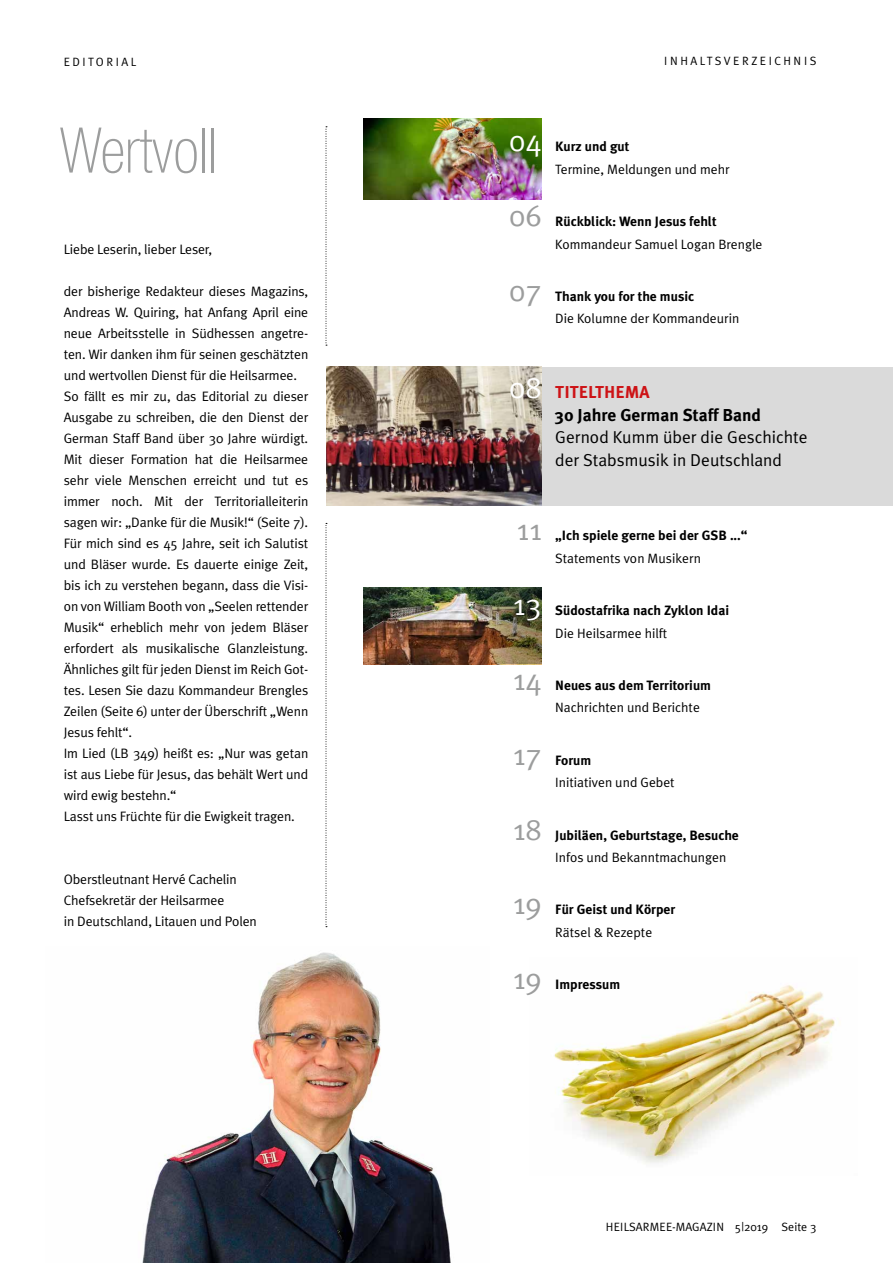
<style>
.page{position:relative;width:893px;height:1263px;background:#fff}
.page>*{position:absolute;margin:0;border:0;box-sizing:border-box;transform-origin:0 0}
.t1{font:100 condensed 63px "Helvetica Neue LT Std";color:#9c9d9d;scale:.96 1}
.t2{font:30px "Meta Plus Normal";color:#9c9d9d}
.t3{font:30px "Meta Plus Normal";color:#fff}
.t4{font:17.25px/22.5px "Meta Plus Normal";color:#000}
.t5{font:700 17.25px/22.5px "Meta Plus";color:#000}
.t6{font:13.65px/21px "Meta Plus Normal";letter-spacing:-.01em;color:#000}
.t7{font:13.5px "Meta Plus Normal";color:#000}
.t8{font:700 13.5px "Meta Plus";color:#000}
.t9{font:12px "Meta Plus Normal";letter-spacing:.005em;color:#000}
.t10{font:12px "Meta Plus Normal";letter-spacing:.21em;color:#000}
.t11{font:12px "Meta Plus Normal";letter-spacing:.205em;color:#000}
.s1{font-family:"Meta Plus Normal";font-weight:400;font-size:30px;color:#fff}
.s2{color:#cd1316}
</style>
<div class="page">
<img style="left:554px;top:985px;width:286px;height:179px">
<img style="left:142px;top:952px;width:309px;height:311px">
<img style="left:363px;top:587px;width:115px;height:77px">
<img style="left:478px;top:587px;width:63px;height:77px">
<div style="left:326px;top:367px;width:567px;height:139px;background:#dadada"></div>
<img style="left:326px;top:367px;width:215px;height:139px">
<img style="left:363px;top:118px;width:178px;height:81px">
<svg style="left:326px;top:523px;width:1px;height:404px"></svg>
<svg style="left:326px;top:126px;width:1px;height:220px"></svg>
<p class="t11" style="left:64px;top:54px;width:74px">EDITORIAL</p>
<p class="t10" style="left:664px;top:54px;width:154px">INHALTSVERZEICHNIS</p>
<h1 class="t1" style="left:60px;top:115px;width:165px">Wertvoll</h1>
<h2 class="t3" style="left:509px;top:124px;width:34px">04</h2>
<p class="t8" style="left:555px;top:139px;width:76px">Kurz und gut</p>
<p class="t7" style="left:555px;top:161px;width:176px">Termine, Meldungen und mehr</p>
<p class="t6" style="left:64px;top:238px;width:150px">Liebe Leserin, lieber Leser,</p>
<p class="t6" style="left:64px;top:280px;width:246px">der bisherige Redakteur dieses Magazins, Andreas W. Quiring, hat Anfang April eine neue Arbeitsstelle in Südhessen angetre&shy;ten. Wir danken ihm für seinen geschätzten und wertvollen Dienst für die Heilsarmee.<br>So fällt es mir zu, das Editorial zu dieser Ausgabe zu schreiben, die den Dienst der German Staff Band über 30 Jahre würdigt.<br>Mit dieser Formation hat die Heilsarmee sehr viele Menschen erreicht und tut es immer noch. Mit der Territorialleiterin sagen wir: „Danke für die Musik!“ (Seite 7).<br>Für mich sind es 45 Jahre, seit ich Salutist und Bläser wurde. Es dauerte einige Zeit, bis ich zu verstehen begann, dass die Visi&shy;on von William Booth von „Seelen rettender Musik“ erheblich mehr von jedem Bläser erfordert als musikalische Glanzleistung.<br>Ähnliches gilt für jeden Dienst im Reich Got&shy;tes. Lesen Sie dazu Kommandeur Brengles Zeilen (Seite 6) unter der Überschrift „Wenn Jesus fehlt“.<br>Im Lied (LB 349) heißt es: „Nur was getan ist aus Liebe für Jesus, das behält Wert und wird ewig bestehn.“<br>Lasst uns Früchte für die Ewigkeit tragen.</p>
<p class="t6" style="left:64px;top:868px;width:195px">Oberstleutnant Hervé Cachelin<br>Chefsekretär der Heilsarmee<br>in Deutschland, Litauen und Polen</p>
<h2 class="t2" style="left:509px;top:198px;width:34px">06</h2>
<p class="t8" style="left:555px;top:214px;width:163px">Rückblick: Wenn Jesus fehlt</p>
<p class="t7" style="left:555px;top:236px;width:209px">Kommandeur Samuel Logan Brengle</p>
<h2 class="t2" style="left:509px;top:273px;width:34px">07</h2>
<p class="t8" style="left:555px;top:288px;width:140px">Thank you for the music</p>
<p class="t7" style="left:555px;top:311px;width:186px">Die Kolumne der Kommandeurin</p>
<p class="t5" style="left:555px;top:381px;width:207px;text-indent:-46px"><span class="s1">08</span> <span class="s2">TITELTHEMA<br></span>30 Jahre German Staff Band</p>
<p class="t4" style="left:555px;top:426px;width:254px">Gernod Kumm über die Geschichte der Stabsmusik in Deutschland</p>
<h2 class="t2" style="left:517px;top:513px;width:26px">11</h2>
<p class="t8" style="left:555px;top:528px;width:194px">„Ich spiele gerne bei der GSB ...“</p>
<p class="t7" style="left:555px;top:550px;width:147px">Statements von Musikern</p>
<h2 class="t3" style="left:513px;top:587px;width:30px">13</h2>
<p class="t8" style="left:555px;top:603px;width:176px">Südostafrika nach Zyklon Idai</p>
<p class="t7" style="left:555px;top:625px;width:114px">Die Heilsarmee hilft</p>
<h2 class="t2" style="left:513px;top:662px;width:30px">14</h2>
<p class="t8" style="left:555px;top:677px;width:157px">Neues aus dem Territorium</p>
<p class="t7" style="left:555px;top:700px;width:146px">Nachrichten und Berichte</p>
<h2 class="t2" style="left:513px;top:737px;width:30px">17</h2>
<p class="t8" style="left:555px;top:752px;width:38px">Forum</p>
<p class="t7" style="left:555px;top:775px;width:121px">Initiativen und Gebet</p>
<h2 class="t2" style="left:513px;top:812px;width:30px">18</h2>
<p class="t8" style="left:555px;top:827px;width:185px">Jubiläen, Geburtstage, Besuche</p>
<p class="t7" style="left:555px;top:849px;width:173px">Infos und Bekanntmachungen</p>
<h2 class="t2" style="left:513px;top:886px;width:30px">19</h2>
<p class="t8" style="left:555px;top:902px;width:121px">Für Geist und Körper</p>
<p class="t7" style="left:555px;top:924px;width:99px">Rätsel &amp; Rezepte</p>
<h2 class="t2" style="left:513px;top:961px;width:30px">19</h2>
<p class="t8" style="left:555px;top:976px;width:67px">Impressum</p>
<p class="t9" style="left:606px;top:1219px;width:212px">HEILSARMEE-MAGAZIN 5|2019 Seite 3</p>
</div>
